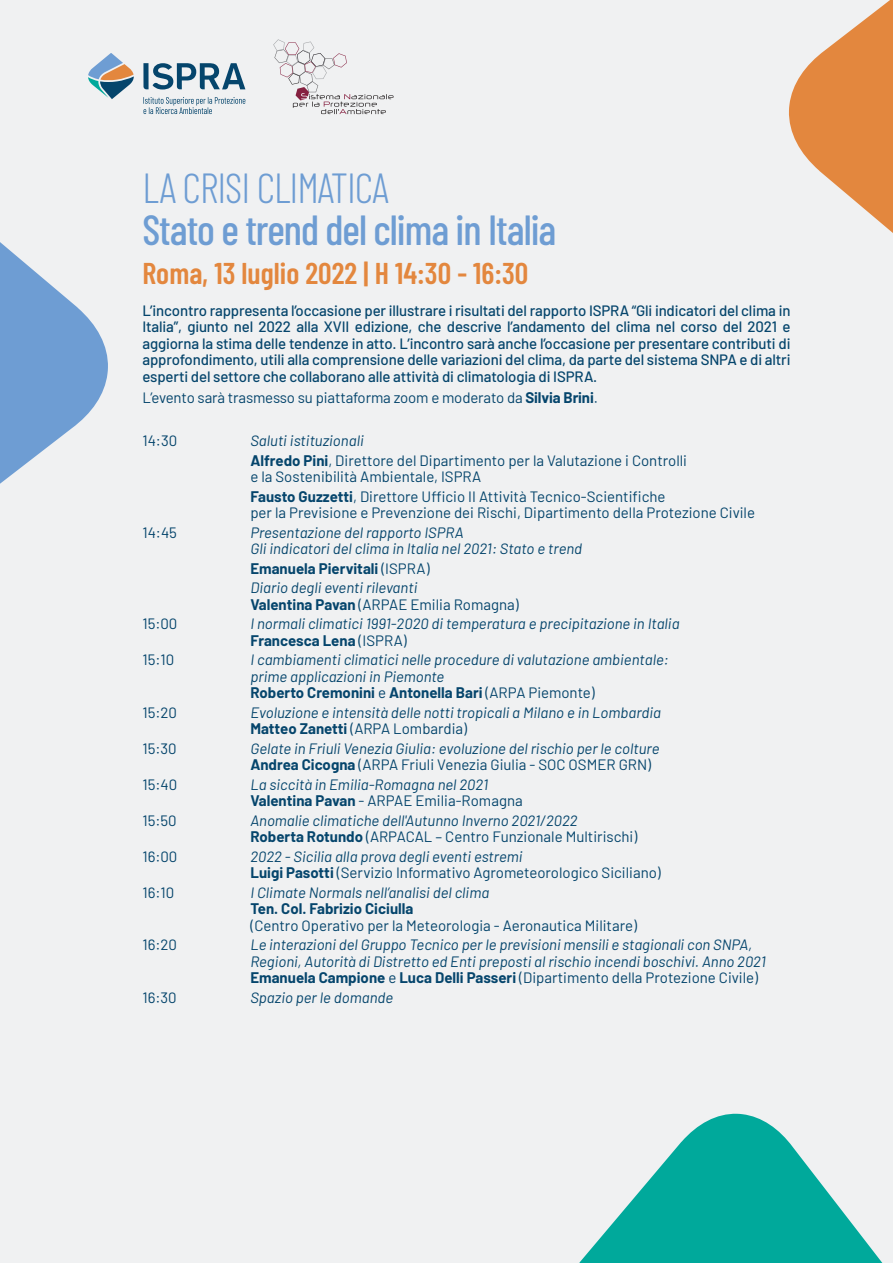
<style>
.page{position:relative;width:893px;height:1263px;background:#f0f1f2}
.page>*{position:absolute;margin:0;border:0;box-sizing:border-box;transform-origin:0 0}
.t1{font:500 42px "Barlow Condensed";letter-spacing:-.025em;color:#6e9dd3}
.t2{font:300 42px "Barlow Condensed";letter-spacing:-.025em;color:#6e9dd3}
.t3{font:600 30px "Barlow Condensed";color:#e3873e}
.t4{font:italic 15px/16.5px "Barlow";color:#05456c}
.t5{font:15px/19.5px "Barlow";color:#05456c}
.t6{font:500 15px/16.5px "Barlow";letter-spacing:-.01em;color:#05456c;text-align:justify}
.t7{font:700 15px "Barlow";color:#05456c}
.s1{font-weight:700}
.s2{font-style:italic}
.s3{font-weight:700;font-style:normal}
.s4{font-style:normal}
</style>
<div class="page">
<svg style="left:143px;top:63px;width:102px;height:26px"></svg>
<svg style="left:88px;top:53px;width:46px;height:46px"></svg>
<svg style="left:143px;top:97px;width:102px;height:17px"></svg>
<svg style="left:273px;top:39px;width:120px;height:75px"></svg>
<svg style="left:789px;top:0;width:104px;height:233px"></svg>
<svg style="left:579px;top:1113px;width:304px;height:150px;fill:#00a99b"></svg>
<svg style="left:0;top:242px;width:108px;height:242px"></svg>
<h1 class="t2" style="left:142px;top:158px;width:248px">LA CRISI CLIMATICA</h1>
<h1 class="t1" style="left:142px;top:200px;width:415px">Stato e trend del clima in Italia</h1>
<h2 class="t3" style="left:142px;top:252px;width:387px">Roma, 13 luglio 2022 | H 14:30 - 16:30</h2>
<p class="t6" style="left:142px;top:301px;width:650px">L’incontro rappresenta l’occasione per illustrare i risultati del rapporto ISPRA “Gli indicatori del clima in Italia”, giunto nel 2022 alla XVII edizione, che descrive l’andamento del clima nel corso del 2021 e aggiorna la stima delle tendenze in atto. L’incontro sarà anche l’occasione per presentare contributi di approfondimento, utili alla comprensione delle variazioni del clima, da parte del sistema SNPA e di altri esperti del settore che collaborano alle attività di climatologia di ISPRA.</p>
<p class="t5" style="left:142px;top:386px;width:457px">L’evento sarà trasmesso su piattaforma zoom e moderato da <span class="s1">Silvia Brini</span>.</p>
<p class="t5" style="left:142px;top:430px;width:36px">14:30</p>
<p class="t5" style="left:250px;top:430px;width:438px"><span class="s2">Saluti istituzionali<br></span><span class="s1">Alfredo Pini</span>, Direttore del Dipartimento per la Valutazione i Controlli</p>
<p class="t5" style="left:250px;top:466px;width:417px">e la Sostenibilità Ambientale, ISPRA<br><span class="s1">Fausto Guzzetti</span>, Direttore Ufficio II Attività Tecnico-Scientifiche</p>
<p class="t5" style="left:250px;top:502px;width:506px">per la Previsione e Prevenzione dei Rischi, Dipartimento della Protezione Civile</p>
<p class="t5" style="left:142px;top:521px;width:36px">14:45</p>
<p class="t4" style="left:250px;top:523px;width:333px">Presentazione del rapporto ISPRA<br>Gli indicatori del clima in Italia nel 2021: Stato e trend</p>
<p class="t4" style="left:250px;top:557px;width:181px;line-height:19.5px"><span class="s3">Emanuela Piervitali</span> <span class="s4">(ISPRA)<br></span>Diario degli eventi rilevanti</p>
<p class="t5" style="left:250px;top:593px;width:270px"><span class="s1">Valentina Pavan</span> (ARPAE Emilia Romagna)</p>
<p class="t5" style="left:142px;top:613px;width:36px">15:00</p>
<p class="t4" style="left:250px;top:614px;width:431px">I normali climatici 1991-2020 di temperatura e precipitazione in Italia<br><span class="s3">Francesca Lena</span> <span class="s4">(ISPRA)</span></p>
<p class="t5" style="left:142px;top:649px;width:33px">15:10</p>
<p class="t4" style="left:250px;top:650px;width:420px">I cambiamenti climatici nelle procedure di valutazione ambientale: prime applicazioni in Piemonte<br><span class="s3">Roberto Cremonini</span> <span class="s4">e</span> <span class="s3">Antonella Bari</span> <span class="s4">(ARPA Piemonte)</span></p>
<p class="t5" style="left:142px;top:701px;width:36px">15:20</p>
<p class="t4" style="left:250px;top:703px;width:412px">Evoluzione e intensità delle notti tropicali a Milano e in Lombardia<br><span class="s3">Matteo Zanetti</span> <span class="s4">(ARPA Lombardia)</span></p>
<p class="t5" style="left:142px;top:737px;width:36px">15:30</p>
<p class="t4" style="left:250px;top:739px;width:410px">Gelate in Friuli Venezia Giulia: evoluzione del rischio per le colture<br><span class="s3">Andrea Cicogna</span> <span class="s4">(ARPA Friuli Venezia Giulia - SOC OSMER GRN)</span></p>
<p class="t5" style="left:142px;top:773px;width:36px">15:40</p>
<p class="t4" style="left:250px;top:775px;width:274px">La siccità in Emilia-Romagna nel 2021<br><span class="s3">Valentina Pavan</span> <span class="s4">- ARPAE Emilia-Romagna</span></p>
<p class="t5" style="left:142px;top:809px;width:36px">15:50</p>
<p class="t4" style="left:250px;top:811px;width:388px">Anomalie climatiche dell'Autunno Inverno 2021/2022<br><span class="s3">Roberta Rotundo</span> <span class="s4">(ARPACAL – Centro Funzionale Multirischi)</span></p>
<p class="t5" style="left:142px;top:845px;width:37px">16:00</p>
<p class="t5" style="left:250px;top:847px;width:412px;line-height:16.5px"><span class="s2">2022 - Sicilia alla prova degli eventi estremi<br></span><span class="s1">Luigi Pasotti</span> (Servizio Informativo Agrometeorologico Siciliano)</p>
<p class="t5" style="left:142px;top:881px;width:33px">16:10</p>
<p class="t4" style="left:250px;top:883px;width:240px">I Climate Normals nell’analisi del clima</p>
<p class="t7" style="left:250px;top:898px;width:164px">Ten. Col. Fabrizio Ciciulla</p>
<p class="t5" style="left:250px;top:914px;width:388px">(Centro Operativo per la Meteorologia - Aeronautica Militare)</p>
<p class="t5" style="left:142px;top:934px;width:36px">16:20</p>
<p class="t4" style="left:250px;top:935px;width:517px">Le interazioni del Gruppo Tecnico per le previsioni mensili e stagionali con SNPA,<br>Regioni, Autorità di Distretto ed Enti preposti al rischio incendi boschivi. Anno 2021<br><span class="s3">Emanuela Campione</span> <span class="s4">e</span> <span class="s3">Luca Delli Passeri</span> <span class="s4">(Dipartimento della Protezione Civile)</span></p>
<p class="t5" style="left:142px;top:986px;width:36px">16:30</p>
<p class="t4" style="left:250px;top:988px;width:144px">Spazio per le domande</p>
</div>
